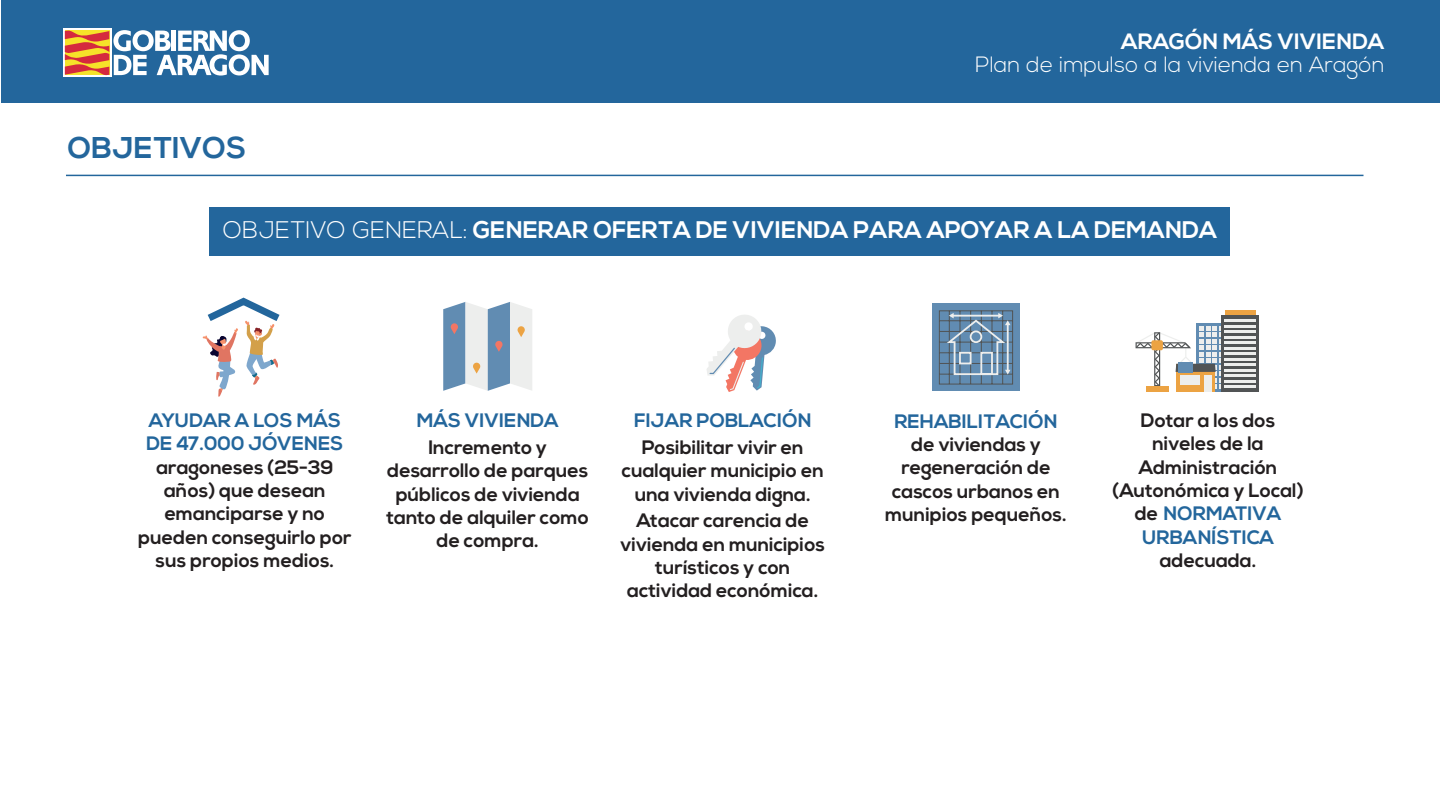
<style>
.page{position:relative;width:1440px;height:810px;background:#fff}
.page>*{position:absolute;margin:0;border:0;box-sizing:border-box;transform-origin:0 0}
.t1{font:700 30px "Nexa";color:#23669c}
.t2{font:700 24px "Nexa";color:#fff}
.t3{font:300 22.12px "Nexa";color:#fff}
.t4{font:700 22.12px "Nexa";color:#fff}
.t5{font:700 19.42px/23.3px "Nexa";color:#231f20;text-align:center}
.t6{font:700 19.42px/23.3px "Nexa";color:#23669c}
.s1{font-weight:300}
.s2{color:#23669c}
</style>
<div class="page">
<div style="left:1px;top:0;width:1439px;height:102px;background:#23669c"></div>
<svg style="left:63px;top:28px;width:49px;height:49px"></svg>
<svg style="left:65px;top:30px;width:204px;height:46px"></svg>
<div style="left:210px;top:207px;width:1020px;height:49px;background:#23669c"></div>
<svg style="left:443px;top:302px;width:89px;height:89px;background:#b0c1d0"></svg>
<svg style="left:707px;top:315px;width:69px;height:77px"></svg>
<div style="left:933px;top:304px;width:87px;height:87px;background:#618cb2"></div>
<svg style="left:939px;top:310px;width:74px;height:75px"></svg>
<div style="left:970px;top:331px;width:12px;height:12px;border:2px solid #edeeed;border-radius:50%"></div>
<div style="left:1196px;top:323px;width:31px;height:69px;background:#618cb2"></div>
<div style="left:1222px;top:315px;width:37px;height:77px;background:#515455"></div>
<hr style="left:1225px;top:311px;width:31px;height:4px;background:#eca343">
<hr style="left:1225px;top:319px;width:31px;height:3px;background:#edeeed">
<hr style="left:1225px;top:325px;width:31px;height:3px;background:#edeeed">
<hr style="left:1225px;top:330px;width:31px;height:3px;background:#edeeed">
<hr style="left:1225px;top:336px;width:31px;height:3px;background:#edeeed">
<hr style="left:1225px;top:341px;width:31px;height:3px;background:#edeeed">
<hr style="left:1225px;top:347px;width:31px;height:3px;background:#edeeed">
<hr style="left:1225px;top:352px;width:31px;height:3px;background:#edeeed">
<hr style="left:1225px;top:358px;width:31px;height:3px;background:#edeeed">
<hr style="left:1225px;top:363px;width:31px;height:3px;background:#edeeed">
<hr style="left:1225px;top:369px;width:31px;height:3px;background:#edeeed">
<hr style="left:1225px;top:374px;width:31px;height:3px;background:#edeeed">
<hr style="left:1225px;top:380px;width:31px;height:3px;background:#edeeed">
<hr style="left:1225px;top:385px;width:31px;height:3px;background:#edeeed">
<div style="left:1176px;top:364px;width:39px;height:28px;background:#eca343"></div>
<div style="left:1204px;top:375px;width:7px;height:17px;background:#edeeed"></div>
<svg style="left:1136px;top:326px;width:86px;height:63px"></svg>
<div style="left:1151px;top:340px;width:12px;height:10px;background:#eca343;border-radius:2px"></div>
<div style="left:1146px;top:386px;width:23px;height:6px;background:#eca343"></div>
<div style="left:1179px;top:362px;width:14px;height:11px;background:#618cb2"></div>
<svg style="left:202px;top:297px;width:78px;height:100px"></svg>
<hr style="left:66px;top:175px;width:1297px;height:1px;background:#23669c">
<h1 class="t1" style="left:68px;top:130px;width:180px">OBJETIVOS</h1>
<p class="t4" style="left:1121px;top:29px;width:265px">ARAGÓN MÁS VIVIENDA</p>
<p class="t3" style="left:975px;top:51px;width:411px">Plan de impulso a la vivienda en Aragón</p>
<p class="t2" style="left:223px;top:216px;width:996px"><span class="s1">OBJETIVO GENERAL:</span> GENERAR OFERTA DE VIVIENDA PARA APOYAR A LA DEMANDA</p>
<p class="t6" style="left:146px;top:410px;width:199px">AYUDAR A LOS MÁS<br>DE 47.000 JÓVENES</p>
<p class="t5" style="left:138px;top:456px;width:215px">aragoneses (25-39 años) que desean emanciparse y no pueden conseguirlo por sus propios medios.</p>
<p class="t6" style="left:417px;top:410px;width:143px">MÁS VIVIENDA</p>
<p class="t5" style="left:386px;top:436px;width:204px">Incremento y desarrollo de parques públicos de vivienda tanto de alquiler como de compra.</p>
<p class="t6" style="left:634px;top:410px;width:179px">FIJAR POBLACIÓN</p>
<p class="t5" style="left:622px;top:436px;width:204px">Posibilitar vivir en cualquier municipio en una vivienda digna.</p>
<p class="t5" style="left:621px;top:510px;width:206px">Atacar carencia de vivienda en municipios turísticos y con actividad económica.</p>
<p class="t6" style="left:895px;top:410px;width:165px">REHABILITACIÓN</p>
<p class="t5" style="left:885px;top:433px;width:183px">de viviendas y regeneración de cascos urbanos en munipios pequeños.</p>
<p class="t5" style="left:1113px;top:410px;width:192px">Dotar a los dos niveles de la<br>Administración (Autonómica y Local) de <span class="s2">NORMATIVA<br>URBANÍSTICA</span></p>
<p class="t5" style="left:1160px;top:550px;width:98px">adecuada.</p>
</div>
